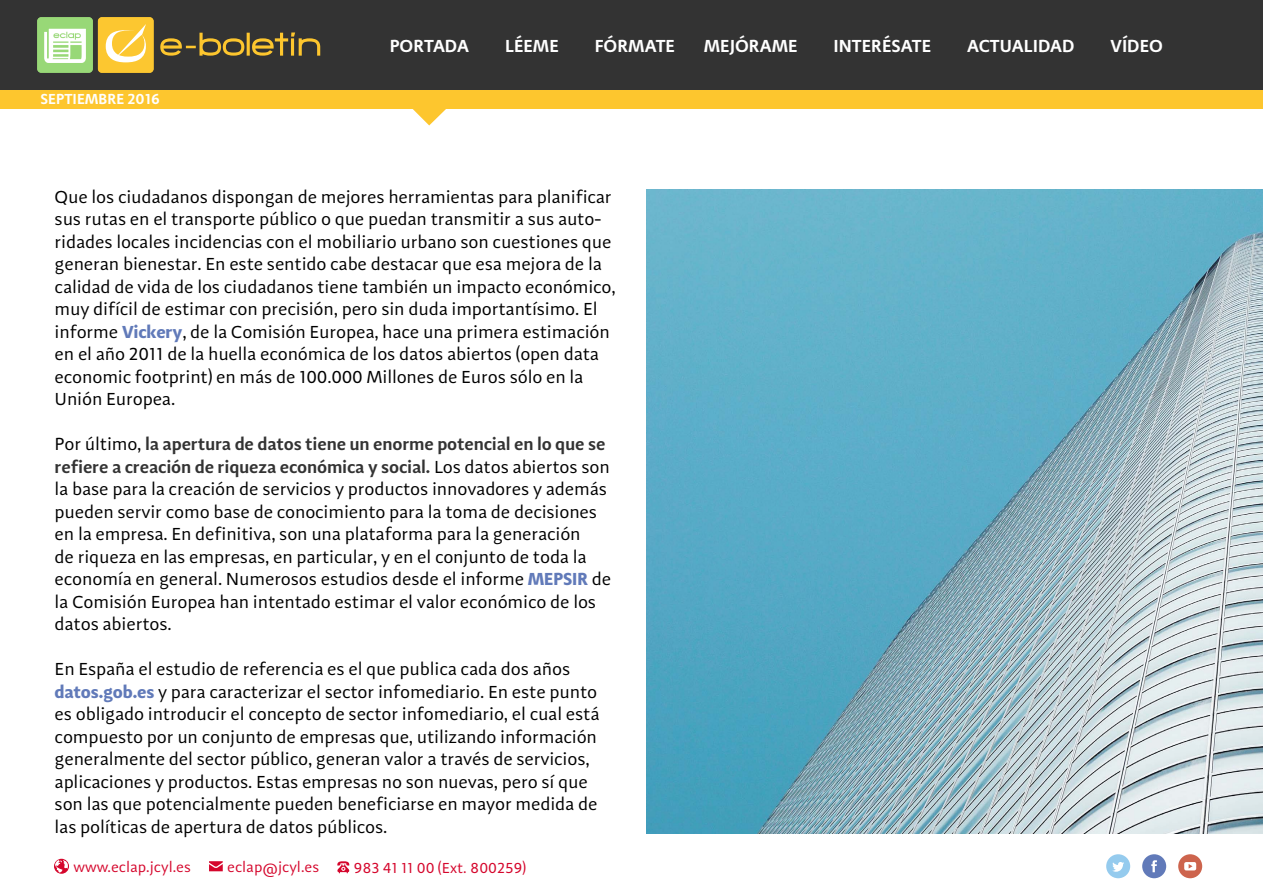
<style>
.page{position:relative;width:1263px;height:893px;background:#fff}
.page>*{position:absolute;margin:0;border:0;box-sizing:border-box;transform-origin:0 0}
.t1{font:18px/22.5px "Adagio Sans";letter-spacing:-.01em;color:#000}
.t2{font:600 18px "Adagio Sans";color:#fff}
.t3{font:15px "Adagio Sans";color:#d5062c}
.t4{font:600 15px "Adagio Sans";color:#fff}
.s1{font-weight:700;color:#617ab9}
.s2{font-weight:600;color:#333}
</style>
<div class="page">
<div style="left:0;top:90px;width:1263px;height:18px;background:#fdc62e"></div>
<div style="left:0;top:0;width:1263px;height:90px;background:#333"></div>
<svg style="left:160px;top:32px;width:160px;height:24px"></svg>
<svg style="left:54px;top:859px;width:15px;height:15px"></svg>
<svg style="left:337px;top:861px;width:13px;height:12px"></svg>
<svg style="left:1106px;top:854px;width:24px;height:24px"></svg>
<svg style="left:1142px;top:854px;width:24px;height:24px"></svg>
<svg style="left:1178px;top:854px;width:24px;height:24px"></svg>
<svg style="left:209px;top:861px;width:14px;height:10px"></svg>
<svg style="left:411px;top:108px;width:37px;height:17px"></svg>
<div style="left:98px;top:17px;width:56px;height:56px;background:#fcc730;border-radius:4px"></div>
<svg style="left:106px;top:24px;width:40px;height:39px"></svg>
<div style="left:37px;top:17px;width:56px;height:56px;background:#98d877;border-radius:4px"></div>
<svg style="left:44px;top:28px;width:42px;height:35px"></svg>
<img style="left:646px;top:190px;width:617px;height:643px">
<p class="t4" style="left:40px;top:90px;width:121px">SEPTIEMBRE 2016</p>
<p class="t2" style="left:390px;top:34px;width:81px">PORTADA</p>
<p class="t2" style="left:505px;top:34px;width:55px">LÉEME</p>
<p class="t2" style="left:595px;top:34px;width:82px">FÓRMATE</p>
<p class="t2" style="left:704px;top:34px;width:95px">MEJÓRAME</p>
<p class="t2" style="left:833px;top:34px;width:99px">INTERÉSATE</p>
<p class="t2" style="left:967px;top:34px;width:109px">ACTUALIDAD</p>
<p class="t2" style="left:1110px;top:34px;width:54px">VÍDEO</p>
<p class="t1" style="left:55px;top:185px;width:563px">Que los ciudadanos dispongan de mejores herramientas para planificar sus rutas en el transporte público o que puedan transmitir a sus auto&shy;ridades locales incidencias con el mobiliario urbano son cuestiones que generan bienestar. En este sentido cabe destacar que esa mejora de la calidad de vida de los ciudadanos tiene también un impacto económico, muy difícil de estimar con precisión, pero sin duda importantísimo. El informe <span class="s1">Vickery</span>, de la Comisión Europea, hace una primera estimación en el año 2011 de la huella económica de los datos abiertos (open data economic footprint) en más de 100.000 Millones de Euros sólo en la Unión Europea.</p>
<p class="t1" style="left:55px;top:433px;width:558px">Por último, <span class="s2">la apertura de datos tiene un enorme potencial en lo que se refiere a creación de riqueza económica y social.</span> Los datos abiertos son la base para la creación de servicios y productos innovadores y además pueden servir como base de conocimiento para la toma de decisiones en la empresa. En definitiva, son una plataforma para la generación<br>de riqueza en las empresas, en particular, y en el conjunto de toda la economía en general. Numerosos estudios desde el informe <span class="s1">MEPSIR</span> de la Comisión Europea han intentado estimar el valor económico de los datos abiertos.</p>
<p class="t1" style="left:55px;top:658px;width:546px">En España el estudio de referencia es el que publica cada dos años <span class="s1">datos.gob.es</span> y para caracterizar el sector infomediario. En este punto es obligado introducir el concepto de sector infomediario, el cual está compuesto por un conjunto de empresas que, utilizando información generalmente del sector público, generan valor a través de servicios, aplicaciones y productos. Estas empresas no son nuevas, pero sí que son las que potencialmente pueden beneficiarse en mayor medida de las políticas de apertura de datos públicos.</p>
<p class="t3" style="left:74px;top:858px;width:119px">www.eclap.jcyl.es</p>
<p class="t3" style="left:227px;top:858px;width:94px">eclap@jcyl.es</p>
<p class="t3" style="left:354px;top:858px;width:174px">983 41 11 00 (Ext. 800259)</p>
</div>
